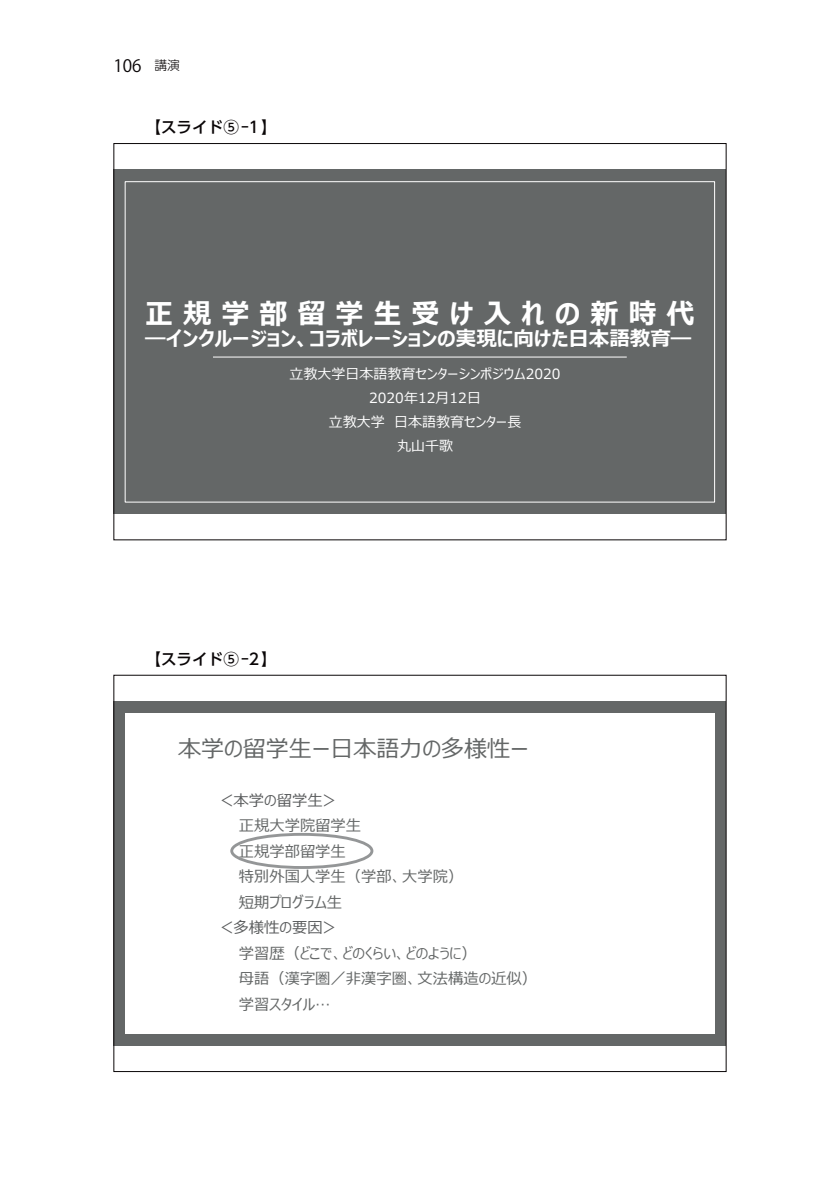
<style>
.page{position:relative;width:840px;height:1191px;background:#fff}
.page>*{position:absolute;margin:0;border:0;box-sizing:border-box;transform-origin:0 0}
.t1{font:700 28px "Meiryo UI";letter-spacing:.35em;color:#fff}
.t2{font:23px "Meiryo UI";color:#646767}
.t3{font:700 20.4px "Meiryo UI";color:#fff}
.t4{font:17px "Koz Go Pro";color:#0a0607}
.t5{font:500 15.6px "UD Shin Go Pro";color:#0a0607}
.t6{font:15.4px/25.4px "Meiryo UI";color:#646767}
.t7{font:15.4px "Meiryo UI";color:#5b5d5e}
.t8{font:14px/24px "Meiryo UI";color:#fff;text-align:center}
.s1{font-family:"UD Shin Go Pro";font-weight:300;font-size:12.8px}
</style>
<div class="page">
<div style="left:113px;top:169px;width:613px;height:345px;background:#646767"></div>
<hr style="left:213px;top:357px;width:413px;height:1px;background:#fff">
<div style="left:113px;top:701px;width:613px;height:344px;background:#646767"></div>
<div style="left:125px;top:713px;width:589px;height:320px;background:#fff"></div>
<div style="left:230px;top:833px;width:143px;height:36px;border:3px solid #949697;border-radius:50%"></div>
<p class="t4" style="left:113px;top:54px;width:68px">106<span class="s1">　講演</span></p>
<p class="t5" style="left:145px;top:114px;width:133px">【スライド⑤-1】</p>
<h1 class="t1" style="left:145px;top:294px;width:550px">正規学部留学生受け入れの新時代</h1>
<h3 class="t3" style="left:145px;top:324px;width:547px">―インクルージョン、コラボレーションの実現に向けた日本語教育―</h3>
<p class="t8" style="left:289px;top:362px;width:272px">立教大学日本語教育センターシンポジウム2020<br>2020年12月12日<br>立教大学 日本語教育センター長<br>丸山千歌</p>
<p class="t5" style="left:145px;top:646px;width:133px">【スライド⑤-2】</p>
<h2 class="t2" style="left:178px;top:732px;width:352px">本学の留学生ー日本語力の多様性ー</h2>
<p class="t7" style="left:218px;top:789px;width:121px">＜本学の留学生＞</p>
<p class="t6" style="left:238px;top:814px;width:226px">正規大学院留学生<br>正規学部留学生<br>特別外国人学生（学部、大学院）短期プログラム生</p>
<p class="t7" style="left:218px;top:917px;width:121px">＜多様性の要因＞</p>
<p class="t6" style="left:238px;top:941px;width:300px">学習歴（どこで、どのくらい、どのように）<br>母語（漢字圏／非漢字圏、文法構造の近似）学習スタイル…</p>
</div>
